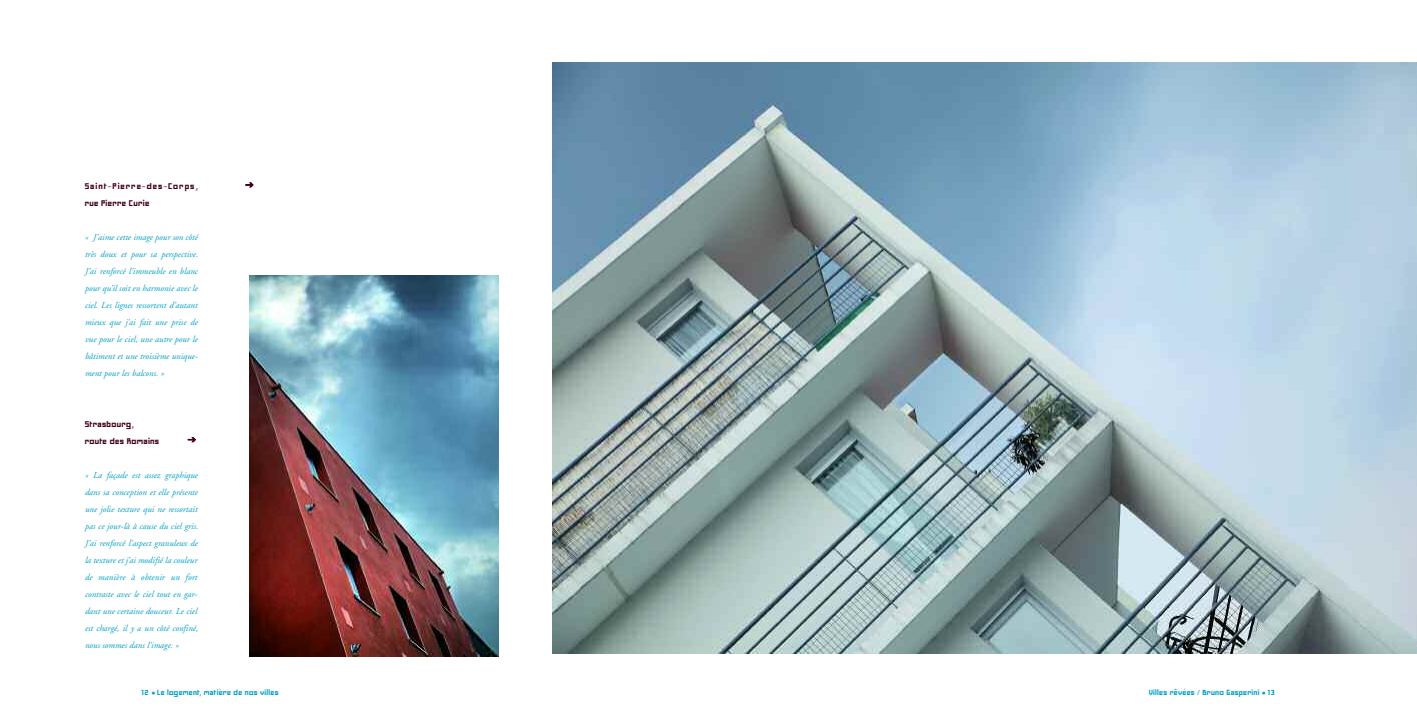
<style>
.page{position:relative;width:1417px;height:708px;background:#fff}
.page>*{position:absolute;margin:0;border:0;box-sizing:border-box;transform-origin:0 0}
.t1{font:10px/17px "Minimum A Noir";letter-spacing:.07em;color:#41001a}
.t2{font:10px/17px "Minimum A Noir";color:#41001a}
.t3{font:italic 9px/17px "Adobe Garamond";color:#02a0c6;text-align:justify}
.t4{font:9px "Minimum A Noir";color:#02a0c6}
.s1{font-size:12px}
</style>
<div class="page">
<img style="left:249px;top:62px;width:1168px;height:595px">
<svg style="left:249px;top:183px;width:4px;height:4px"></svg>
<p class="t1" style="left:85px;top:177px;width:115px">Saint-Pierre-des-Corps, rue Pierre Curie</p>
<p class="t3" style="left:85px;top:229px;width:115px">« J’aime cette image pour son côté très doux et pour sa perspective.<br>J’ai renforcé l’immeuble en blanc pour qu’il soit en harmonie avec le ciel. Les lignes ressortent d’autant mieux que j’ai fait une prise de vue pour le ciel, une autre pour le bâtiment et une troisième unique&shy;ment pour les balcons. »</p>
<p class="t2" style="left:85px;top:415px;width:76px">Strasbourg,<br>route des Romains</p>
<p class="t3" style="left:85px;top:467px;width:115px;text-align:left">« La façade est assez graphique dans sa conception et elle présente une jolie texture qui ne ressortait pas ce jour-là à cause du ciel gris.<br>J’ai renforcé l’aspect granuleux de la texture et j’ai modifié la couleur de manière à obtenir un fort contraste avec le ciel tout en gar&shy;dant une certaine douceur. Le ciel est chargé, il y a un côté confiné, nous sommes dans l’image. »</p>
<p class="t4" style="left:141px;top:687px;width:139px"><span class="s1">12</span> • Le logement, matière de nos villes</p>
<p class="t4" style="left:1148px;top:687px;width:128px">Villes rêvées / Bruno Gasperini • <span class="s1">13</span></p>
</div>
